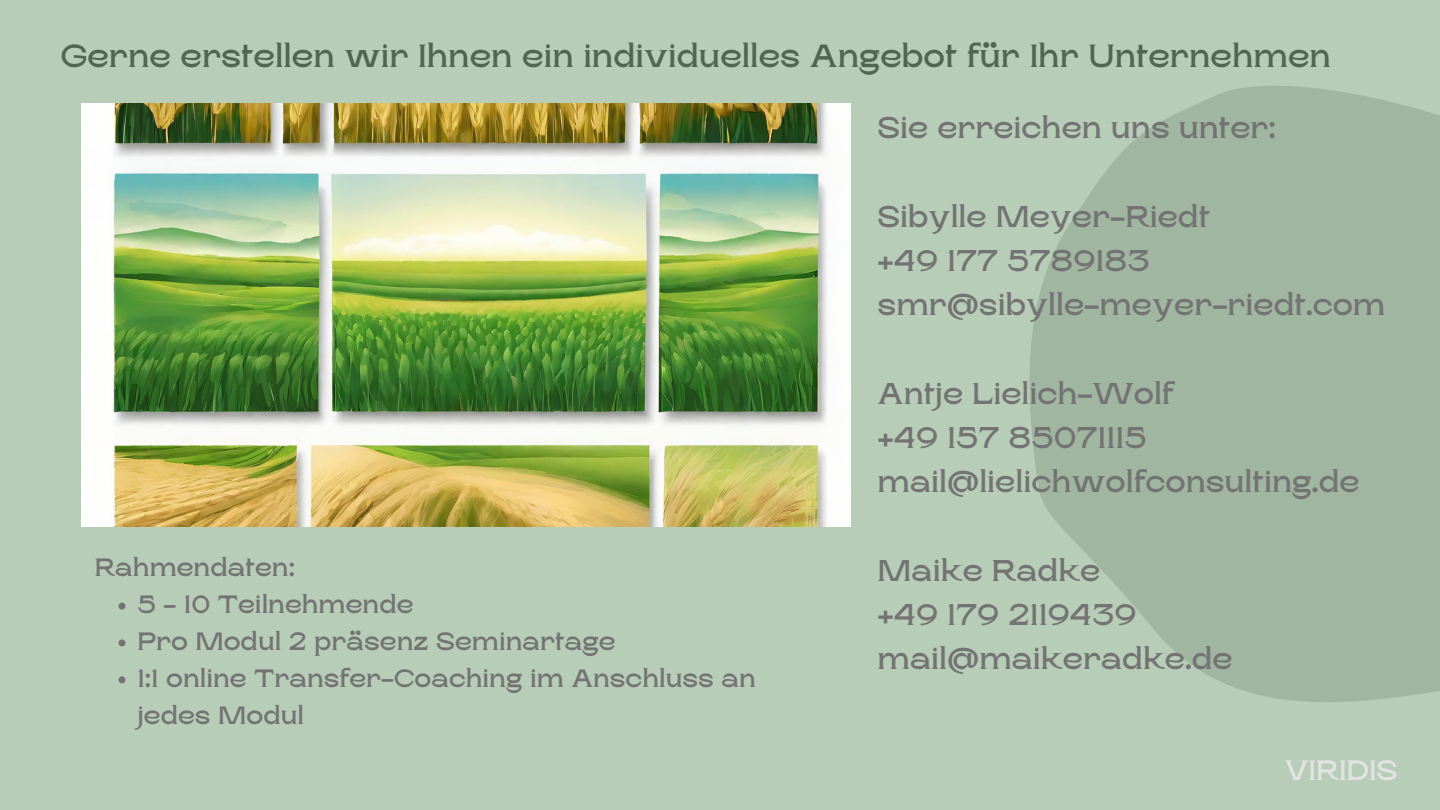
<style>
.page{position:relative;width:1440px;height:810px;background:#b7cdb7}
.page>*{position:absolute;margin:0;border:0;box-sizing:border-box;transform-origin:0 0}
.t1{font:700 32px "Rasputin";color:#4f674f}
.t2{font:700 30px/44.2px "Rasputin";color:#737373}
.t3{font:700 28px "Rasputin";color:#e3e3e3}
.t4{font:700 25px/36.9px "Rasputin";color:#737373}
</style>
<div class="page">
<svg style="left:1029px;top:86px;width:411px;height:616px;fill:#a0b6a0"></svg>
<img style="left:81px;top:104px;width:769px;height:423px">
<svg style="left:118px;top:603px;width:7px;height:7px"></svg>
<svg style="left:118px;top:639px;width:7px;height:7px"></svg>
<svg style="left:118px;top:676px;width:7px;height:7px"></svg>
<h1 class="t1" style="left:61px;top:38px;width:1272px">Gerne erstellen wir Ihnen ein individuelles Angebot für Ihr Unternehmen</h1>
<h1 class="t2" style="left:878px;top:106px;width:400px">Sie erreichen uns unter:</h1>
<p class="t2" style="left:878px;top:195px;width:509px">Sibylle Meyer-Riedt<br>+49 177 5789183 smr@sibylle-meyer-riedt.com</p>
<h1 class="t4" style="left:95px;top:549px;width:202px">Rahmendaten:</h1>
<p class="t4" style="left:137px;top:586px;width:278px">5 - 10 Teilnehmende</p>
<p class="t4" style="left:137px;top:623px;width:480px">Pro Modul 2 präsenz Seminartage</p>
<p class="t4" style="left:137px;top:660px;width:620px">1:1 online Transfer-Coaching im Anschluss an jedes Modul</p>
<h1 class="t2" style="left:878px;top:372px;width:484px">Antje Lielich-Wolf<br>+49 157 85071115 mail@lielichwolfconsulting.de</h1>
<h1 class="t2" style="left:878px;top:549px;width:357px">Maike Radke<br>+49 179 2119439 mail@maikeradke.de</h1>
<p class="t3" style="left:1285px;top:755px;width:114px">VIRIDIS</p>
</div>
